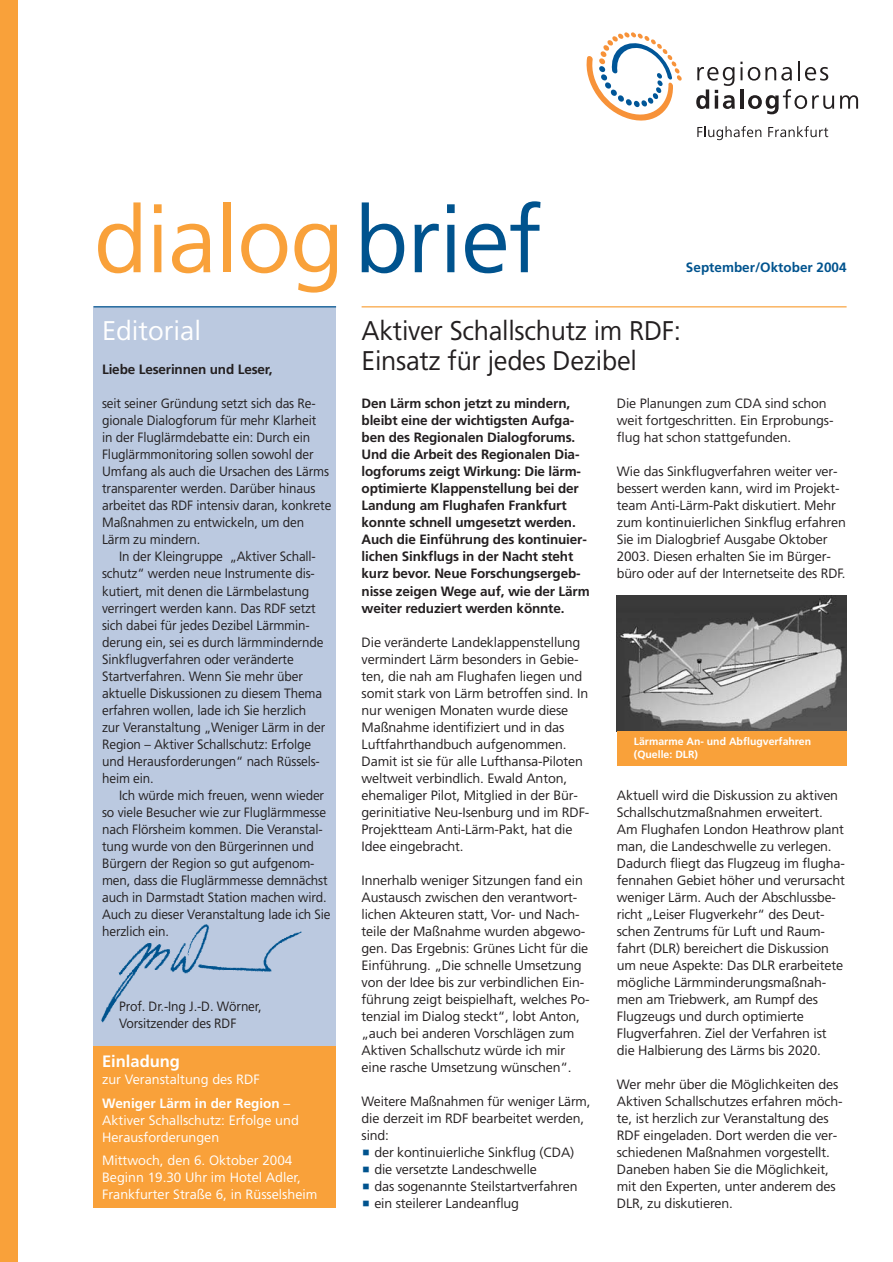
<style>
.page{position:relative;width:893px;height:1262px;background:#fff}
.page>*{position:absolute;margin:0;border:0;box-sizing:border-box;transform-origin:0 0}
.t1{font:93px "F Frutiger";letter-spacing:-.015em;color:#f9a13a}
.t2{font:27px/30px "F Frutiger";letter-spacing:-.01em;color:#231f20}
.t3{font:27px "F Frutiger";color:#fff}
.t4{font:700 16.5px "F Frutiger";color:#fff}
.t5{font:13.5px/17px "F Frutiger";letter-spacing:-.01em;color:#231f20}
.t6{font:13.5px/17px "F Frutiger";letter-spacing:-.01em;color:#231f20;scale:.95 1}
.t7{font:700 13.5px/17px "F Frutiger";letter-spacing:-.01em;color:#231f20}
.t8{font:13.5px/17px "F Frutiger";color:#fff}
.t9{font:700 13.5px "F Frutiger";color:#00538e}
.t10{font:700 10.5px/12.8px "F Frutiger";color:#fff}
.s1{color:#00538e}
.s2{font-weight:700}
</style>
<div class="page">
<div style="left:94px;top:306px;width:242px;height:902px;background:#bbc9e0"></div>
<img style="left:101px;top:924px;width:201px;height:99px">
<hr style="left:740px;top:89px;width:3px;height:20px;background:#231f20">
<svg style="left:748px;top:89px;width:86px;height:25px"></svg>
<svg style="left:840px;top:95px;width:18px;height:14px"></svg>
<svg style="left:696px;top:67px;width:38px;height:42px"></svg>
<svg style="left:740px;top:62px;width:51px;height:19px"></svg>
<svg style="left:798px;top:61px;width:1px;height:19px"></svg>
<svg style="left:805px;top:67px;width:23px;height:14px"></svg>
<svg style="left:697px;top:126px;width:64px;height:14px"></svg>
<svg style="left:768px;top:126px;width:60px;height:11px"></svg>
<svg style="left:586px;top:32px;width:96px;height:89px"></svg>
<div style="left:0;top:0;width:17px;height:1261px;background:#f9a13a"></div>
<hr style="left:361px;top:306px;width:485px;height:1px;background:#f9a13a">
<hr style="left:94px;top:306px;width:242px;height:1px;background:#00538e">
<div style="left:94px;top:1046px;width:242px;height:162px;background:#f9a13a"></div>
<img style="left:617px;top:595px;width:229px;height:136px">
<div style="left:617px;top:731px;width:229px;height:34px;background:#f9a13a"></div>
<h1 class="t1" style="left:94px;top:207px;width:450px">dialog<span class="s1">brief</span></h1>
<p class="t9" style="left:686px;top:263px;width:162px">September/Oktober 2004</p>
<h2 class="t3" style="left:102px;top:321px;width:101px">Editorial</h2>
<p class="t7" style="left:102px;top:362px;width:172px">Liebe Leserinnen und Leser,</p>
<p class="t6" style="left:102px;top:397px;width:243px">seit seiner Gründung setzt sich das Re&shy;gionale Dialogforum für mehr Klarheit<br>in der Fluglärmdebatte ein: Durch ein Fluglärmmonitoring sollen sowohl der Umfang als auch die Ursachen des Lärms transparenter werden. Darüber hinaus arbeitet das RDF intensiv daran, konkrete Maßnahmen zu entwickeln, um den Lärm zu mindern.</p>
<p class="t6" style="left:102px;top:550px;width:236px;text-indent:17px">In der Kleingruppe „Aktiver Schall&shy;schutz“ werden neue Instrumente dis&shy;kutiert, mit denen die Lärmbelastung verringert werden kann. Das RDF setzt sich dabei für jedes Dezibel Lärmmin&shy;derung ein, sei es durch lärmmindernde Sinkflugverfahren oder veränderte Startverfahren. Wenn Sie mehr über aktuelle Diskussionen zu diesem Thema erfahren wollen, lade ich Sie herzlich zur Veranstaltung „Weniger Lärm in der Region – Aktiver Schallschutz: Erfolge und Herausforderungen“ nach Rüssels&shy;heim ein.</p>
<p class="t6" style="left:102px;top:788px;width:242px;text-indent:17px">Ich würde mich freuen, wenn wieder so viele Besucher wie zur Fluglärmmesse nach Flörsheim kommen. Die Veranstal&shy;tung wurde von den Bürgerinnen und Bürgern der Region so gut aufgenom&shy;men, dass die Fluglärmmesse demnächst auch in Darmstadt Station machen wird.<br>Auch zu dieser Veranstaltung lade ich Sie herzlich ein.</p>
<p class="t6" style="left:119px;top:999px;width:152px">Prof. Dr.-Ing J.-D. Wörner,<br>Vorsitzender des RDF</p>
<p class="t4" style="left:102px;top:1055px;width:79px">Einladung</p>
<p class="t8" style="left:102px;top:1069px;width:190px;line-height:23.4px">zur Veranstaltung des RDF<br><span class="s2">Weniger Lärm in der Region</span> –</p>
<p class="t8" style="left:102px;top:1113px;width:198px">Aktiver Schallschutz: Erfolge und<br>Herausforderungen</p>
<p class="t8" style="left:102px;top:1153px;width:217px">Mittwoch, den 6. Oktober 2004<br>Beginn 19.30 Uhr im Hotel Adler,<br>Frankfurter Straße 6, in Rüsselsheim</p>
<h2 class="t2" style="left:361px;top:319px;width:321px">Aktiver Schallschutz im RDF:<br>Einsatz für jedes Dezibel</h2>
<p class="t7" style="left:361px;top:396px;width:229px">Den Lärm schon jetzt zu mindern, bleibt eine der wichtigsten Aufga&shy;ben des Regionalen Dialogforums.<br>Und die Arbeit des Regionalen Dia&shy;logforums zeigt Wirkung: Die lärm&shy;optimierte Klappenstellung bei der Landung am Flughafen Frankfurt konnte schnell umgesetzt werden.<br>Auch die Einführung des kontinuier&shy;lichen Sinkflugs in der Nacht steht kurz bevor. Neue Forschungsergeb&shy;nisse zeigen Wege auf, wie der Lärm weiter reduziert werden könnte.</p>
<p class="t5" style="left:361px;top:635px;width:229px">Die veränderte Landeklappenstellung vermindert Lärm besonders in Gebie&shy;ten, die nah am Flughafen liegen und somit stark von Lärm betroffen sind. In nur wenigen Monaten wurde diese Maßnahme identifiziert und in das Luftfahrthandbuch aufgenommen.<br>Damit ist sie für alle Lufthansa-Piloten weltweit verbindlich. Ewald Anton, ehemaliger Pilot, Mitglied in der Bür&shy;gerinitiative Neu-Isenburg und im RDF-Projektteam Anti-Lärm-Pakt, hat die Idee eingebracht.</p>
<p class="t5" style="left:361px;top:873px;width:229px">Innerhalb weniger Sitzungen fand ein Austausch zwischen den verantwort&shy;lichen Akteuren statt, Vor- und Nach&shy;teile der Maßnahme wurden abgewo&shy;gen. Das Ergebnis: Grünes Licht für die Einführung. „Die schnelle Umsetzung von der Idee bis zur verbindlichen Ein&shy;führung zeigt beispielhaft, welches Po&shy;tenzial im Dialog steckt“, lobt Anton, „auch bei anderen Vorschlägen zum Aktiven Schallschutz würde ich mir eine rasche Umsetzung wünschen“.</p>
<p class="t5" style="left:361px;top:1094px;width:230px">Weitere Maßnahmen für weniger Lärm, die derzeit im RDF bearbeitet werden, sind:</p>
<p class="t5" style="left:374px;top:1145px;width:205px">der kontinuierliche Sinkflug (CDA) die versetzte Landeschwelle<br>das sogenannte Steilstartverfahren ein steilerer Landeanflug</p>
<p class="t5" style="left:617px;top:397px;width:218px">Die Planungen zum CDA sind schon weit fortgeschritten. Ein Erprobungs&shy;flug hat schon stattgefunden.</p>
<p class="t5" style="left:617px;top:465px;width:230px">Wie das Sinkflugverfahren weiter ver&shy;bessert werden kann, wird im Projekt&shy;team Anti-Lärm-Pakt diskutiert. Mehr zum kontinuierlichen Sinkflug erfahren Sie im Dialogbrief Ausgabe Oktober 2003. Diesen erhalten Sie im Bürger&shy;büro oder auf der Internetseite des RDF.</p>
<p class="t10" style="left:634px;top:736px;width:179px">Lärmarme An- und Abflugverfahren (Quelle: DLR)</p>
<p class="t5" style="left:617px;top:788px;width:230px">Aktuell wird die Diskussion zu aktiven Schallschutzmaßnahmen erweitert.<br>Am Flughafen London Heathrow plant man, die Landeschwelle zu verlegen.<br>Dadurch fliegt das Flugzeug im flugha&shy;fennahen Gebiet höher und verursacht weniger Lärm. Auch der Abschlussbe&shy;richt „Leiser Flugverkehr“ des Deut&shy;schen Zentrums für Luft und Raum&shy;fahrt (DLR) bereichert die Diskussion um neue Aspekte: Das DLR erarbeitete mögliche Lärmminderungsmaßnah&shy;men am Triebwerk, am Rumpf des Flugzeugs und durch optimierte Flugverfahren. Ziel der Verfahren ist die Halbierung des Lärms bis 2020.</p>
<p class="t5" style="left:617px;top:1077px;width:227px">Wer mehr über die Möglichkeiten des Aktiven Schallschutzes erfahren möch&shy;te, ist herzlich zur Veranstaltung des RDF eingeladen. Dort werden die ver&shy;schiedenen Maßnahmen vorgestellt.<br>Daneben haben Sie die Möglichkeit, mit den Experten, unter anderem des DLR, zu diskutieren.</p>
</div>
